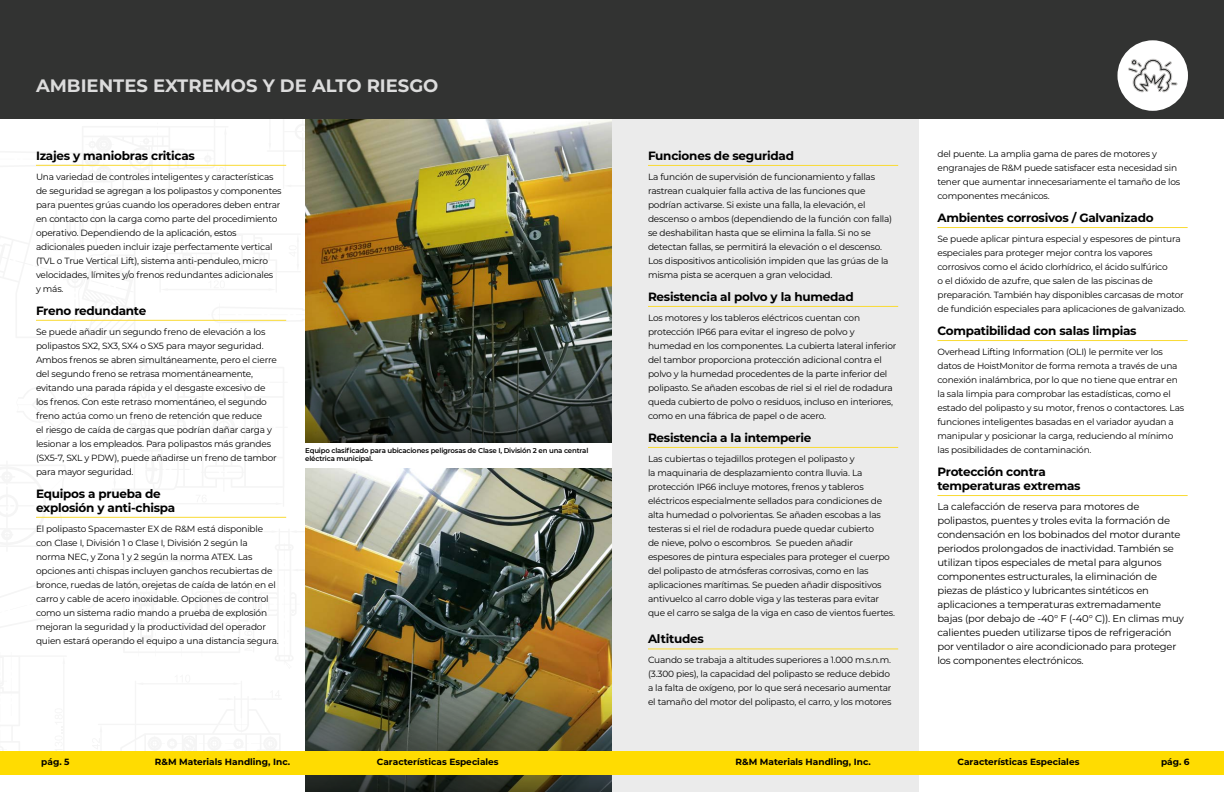
<style>
.page{position:relative;width:1224px;height:792px;background:#fff}
.page>*{position:absolute;margin:0;border:0;box-sizing:border-box;transform-origin:0 0}
.t1{font:700 18px "Montserrat";color:#dcdcdc}
.t2{font:700 12px/14px "Montserrat";letter-spacing:-.02em;color:#000}
.t3{font:10px/14px "Montserrat";letter-spacing:-.02em;color:#000}
.t4{font:9px/14px "Montserrat";letter-spacing:-.02em;color:#000}
.t5{font:700 9px "Montserrat";color:#000}
.t6{font:600 7px/8.4px "Montserrat";letter-spacing:-.025em;color:#000}
</style>
<div class="page">
<div style="left:612px;top:117px;width:307px;height:675px;background:#ebebeb"></div>
<img style="left:305px;top:119px;width:307px;height:188px">
<img style="left:305px;top:468px;width:307px;height:189px">
<div style="left:0;top:0;width:1224px;height:119px;background:#323332"></div>
<div style="left:1117px;top:40px;width:71px;height:71px;background:#fff;border-radius:50%"></div>
<svg style="left:1128px;top:59px;width:50px;height:33px"></svg>
<hr style="left:36px;top:165px;width:250px;height:1px;background:#f9da33">
<hr style="left:36px;top:320px;width:250px;height:1px;background:#f9da33">
<hr style="left:36px;top:517px;width:250px;height:1px;background:#f9da33">
<hr style="left:648px;top:165px;width:250px;height:1px;background:#f9da33">
<hr style="left:648px;top:306px;width:250px;height:1px;background:#f9da33">
<hr style="left:648px;top:447px;width:250px;height:1px;background:#f9da33">
<hr style="left:648px;top:648px;width:250px;height:1px;background:#f9da33">
<hr style="left:937px;top:227px;width:251px;height:1px;background:#f9da33">
<hr style="left:937px;top:340px;width:251px;height:1px;background:#f9da33">
<hr style="left:937px;top:495px;width:251px;height:1px;background:#f9da33">
<svg style="left:305px;top:307px;width:307px;height:135px"></svg>
<img style="left:305px;top:657px;width:307px;height:135px">
<div style="left:0;top:751px;width:612px;height:24px;background:#ffdc01"></div>
<div style="left:612px;top:751px;width:612px;height:24px;background:#ffdc01"></div>
<p class="t1" style="left:36px;top:73px;width:404px">AMBIENTES EXTREMOS Y DE ALTO RIESGO</p>
<p class="t2" style="left:36px;top:148px;width:161px">Izajes y maniobras criticas</p>
<p class="t4" style="left:36px;top:169px;width:247px">Una variedad de controles inteligentes y características de seguridad se agregan a los polipastos y componentes para puentes grúas cuando los operadores deben entrar en contacto con la carga como parte del procedimiento operativo. Dependiendo de la aplicación, estos adicionales pueden incluir izaje perfectamente vertical (TVL o True Vertical Lift), sistema anti-penduleo, micro velocidades, límites y/o frenos redundantes adicionales<br>y más.</p>
<p class="t2" style="left:36px;top:303px;width:112px">Freno redundante</p>
<p class="t4" style="left:36px;top:324px;width:242px">Se puede añadir un segundo freno de elevación a los polipastos SX2, SX3, SX4 o SX5 para mayor seguridad.<br>Ambos frenos se abren simultáneamente, pero el cierre del segundo freno se retrasa momentáneamente, evitando una parada rápida y el desgaste excesivo de los frenos. Con este retraso momentáneo, el segundo freno actúa como un freno de retención que reduce<br>el riesgo de caída de cargas que podrían dañar carga y lesionar a los empleados. Para polipastos más grandes (SX5-7, SXL y PDW), puede añadirse un freno de tambor para mayor seguridad.</p>
<p class="t2" style="left:36px;top:486px;width:141px">Equipos a prueba de explosión y anti-chispa</p>
<p class="t4" style="left:36px;top:521px;width:244px">El polipasto Spacemaster EX de R&amp;M está disponible con Clase I, División 1 o Clase I, División 2 según la norma NEC, y Zona 1 y 2 según la norma ATEX. Las opciones anti chispas incluyen ganchos recubiertas de bronce, ruedas de latón, orejetas de caída de latón en el carro y cable de acero inoxidable. Opciones de control como un sistema radio mando a prueba de explosión mejoran la seguridad y la productividad del operador quien estará operando el equipo a una distancia segura.</p>
<p class="t6" style="left:305px;top:446px;width:285px">Equipo clasificado para ubicaciones peligrosas de Clase I, División 2 en una central eléctrica municipal.</p>
<p class="t2" style="left:648px;top:148px;width:148px">Funciones de seguridad</p>
<p class="t4" style="left:648px;top:169px;width:246px">La función de supervisión de funcionamiento y fallas rastrean cualquier falla activa de las funciones que podrían activarse. Si existe una falla, la elevación, el descenso o ambos (dependiendo de la función con falla) se deshabilitan hasta que se elimina la falla. Si no se detectan fallas, se permitirá la elevación o el descenso.<br>Los dispositivos anticolisión impiden que las grúas de la misma pista se acerquen a gran velocidad.</p>
<p class="t2" style="left:648px;top:289px;width:207px">Resistencia al polvo y la humedad</p>
<p class="t4" style="left:648px;top:310px;width:250px">Los motores y los tableros eléctricos cuentan con protección IP66 para evitar el ingreso de polvo y humedad en los componentes. La cubierta lateral inferior del tambor proporciona protección adicional contra el polvo y la humedad procedentes de la parte inferior del polipasto. Se añaden escobas de riel si el riel de rodadura queda cubierto de polvo o residuos, incluso en interiores, como en una fábrica de papel o de acero.</p>
<p class="t2" style="left:648px;top:430px;width:165px">Resistencia a la intemperie</p>
<p class="t4" style="left:648px;top:451px;width:249px">Las cubiertas o tejadillos protegen el polipasto y<br>la maquinaria de desplazamiento contra lluvia. La protección IP66 incluye motores, frenos y tableros eléctricos especialmente sellados para condiciones de alta humedad o polvorientas. Se añaden escobas a las testeras si el riel de rodadura puede quedar cubierto<br>de nieve, polvo o escombros. Se pueden añadir espesores de pintura especiales para proteger el cuerpo del polipasto de atmósferas corrosivas, como en las aplicaciones marítimas. Se pueden añadir dispositivos antivuelco al carro doble viga y las testeras para evitar que el carro se salga de la viga en caso de vientos fuertes.</p>
<p class="t2" style="left:648px;top:632px;width:57px">Altitudes</p>
<p class="t4" style="left:648px;top:653px;width:245px">Cuando se trabaja a altitudes superiores a 1.000 m.s.n.m. (3.300 pies), la capacidad del polipasto se reduce debido a la falta de oxígeno, por lo que será necesario aumentar el tamaño del motor del polipasto, el carro, y los motores</p>
<p class="t4" style="left:937px;top:147px;width:244px">del puente. La amplia gama de pares de motores y engranajes de R&amp;M puede satisfacer esta necesidad sin tener que aumentar innecesariamente el tamaño de los componentes mecánicos.</p>
<p class="t2" style="left:937px;top:210px;width:218px">Ambientes corrosivos / Galvanizado</p>
<p class="t4" style="left:937px;top:232px;width:250px">Se puede aplicar pintura especial y espesores de pintura especiales para proteger mejor contra los vapores corrosivos como el ácido clorhídrico, el ácido sulfúrico<br>o el dióxido de azufre, que salen de las piscinas de preparación. También hay disponibles carcasas de motor de fundición especiales para aplicaciones de galvanizado.</p>
<p class="t2" style="left:937px;top:323px;width:201px">Compatibilidad con salas limpias</p>
<p class="t4" style="left:937px;top:345px;width:248px">Overhead Lifting Information (OLI) le permite ver los datos de HoistMonitor de forma remota a través de una conexión inalámbrica, por lo que no tiene que entrar en la sala limpia para comprobar las estadísticas, como el estado del polipasto y su motor, frenos o contactores. Las funciones inteligentes basadas en el variador ayudan a manipular y posicionar la carga, reduciendo al mínimo las posibilidades de contaminación.</p>
<p class="t2" style="left:937px;top:464px;width:145px">Protección contra temperaturas extremas</p>
<p class="t3" style="left:937px;top:499px;width:248px">La calefacción de reserva para motores de polipastos, puentes y troles evita la formación de condensación en los bobinados del motor durante periodos prolongados de inactividad. También se utilizan tipos especiales de metal para algunos componentes estructurales, la eliminación de piezas de plástico y lubricantes sintéticos en aplicaciones a temperaturas extremadamente bajas (por debajo de -40° F (-40° C)). En climas muy calientes pueden utilizarse tipos de refrigeración por ventilador o aire acondicionado para proteger los componentes electrónicos.</p>
<p class="t5" style="left:41px;top:755px;width:30px">pág. 5</p>
<p class="t5" style="left:155px;top:756px;width:137px">R&amp;M Materials Handling, Inc.</p>
<p class="t5" style="left:377px;top:756px;width:123px">Características Especiales</p>
<p class="t5" style="left:736px;top:756px;width:137px">R&amp;M Materials Handling, Inc.</p>
<p class="t5" style="left:958px;top:756px;width:123px">Características Especiales</p>
<p class="t5" style="left:1161px;top:755px;width:30px">pág. 6</p>
</div>
